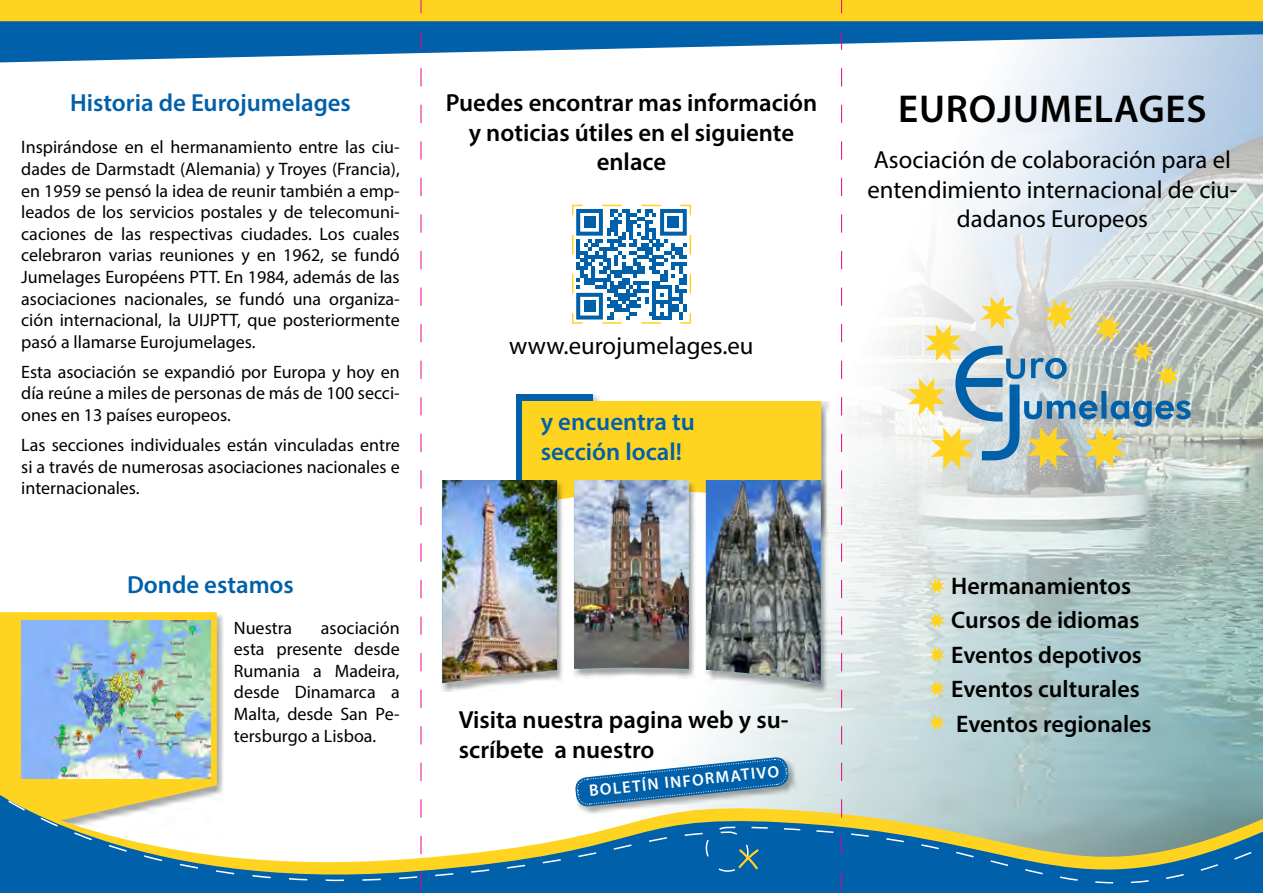
<style>
.page{position:relative;width:1263px;height:893px;background:#fff}
.page>*{position:absolute;margin:0;border:0;box-sizing:border-box;transform-origin:0 0}
.t1{font:600 39px "Myriad Pro";letter-spacing:.02em;color:#000}
.t2{font:600 24.75px/29.7px "Myriad Pro";color:#000;text-align:center}
.t3{font:24.75px/29.7px "Myriad Pro";color:#000;text-align:center}
.t4{font:600 24.75px/29.7px "Myriad Pro";color:#0060a9}
.t5{font:600 24px/34.5px "Myriad Pro";color:#000}
.t6{font:18px/21.6px "Myriad Pro";color:#000;text-align:justify}
.t7{font:600 16.5px "Myriad Pro";color:#fff}
</style>
<div class="page">
<div style="left:0;top:614px;width:224px;height:233px;background:#000;opacity:.35"></div>
<svg style="left:0;top:612px;width:217px;height:171px;background:#f8d32e"></svg>
<div style="left:0;top:0;width:1263px;height:29px;background:#ffd420"></div>
<svg style="left:0;top:21px;width:434px;height:41px;background:#1d71b1"></svg>
<div style="left:6px;top:880px;width:385px;height:10px;background:#0060a9"></div>
<svg style="left:0;top:784px;width:434px;height:96px"></svg>
<img style="left:21px;top:621px;width:189px;height:157px">
<svg style="left:421px;top:0;width:1px;height:893px"></svg>
<img style="left:434px;top:0;width:829px;height:893px">
<h2 class="t4" style="left:70px;top:87px;width:282px">Historia de Eurojumelages</h2>
<p class="t6" style="left:21px;top:136px;width:380px">Inspirándose en el hermanamiento entre las ciu&shy;dades de Darmstadt (Alemania) y Troyes (Francia), en 1959 se pensó la idea de reunir también a emp&shy;leados de los servicios postales y de telecomuni&shy;caciones de las respectivas ciudades. Los cuales celebraron varias reuniones y en 1962, se fundó Jumelages Européens PTT. En 1984, además de las asociaciones nacionales, se fundó una organiza&shy;ción internacional, la UIJPTT, que posteriormente pasó a llamarse Eurojumelages.</p>
<p class="t6" style="left:21px;top:361px;width:380px">Esta asociación se expandió por Europa y hoy en día reúne a miles de personas de más de 100 secci&shy;ones en 13 países europeos.</p>
<p class="t6" style="left:21px;top:434px;width:380px">Las secciones individuales están vinculadas entre si a través de numerosas asociaciones nacionales e internacionales.</p>
<h2 class="t4" style="left:127px;top:569px;width:168px">Donde estamos</h2>
<p class="t6" style="left:234px;top:617px;width:167px;text-indent:87px">asociación esta presente desde Rumania a Madeira, desde Dinamarca a Malta, desde San Pe&shy;tersburgo a Lisboa.</p>
<p class="t6" style="left:234px;top:617px;width:60px">Nuestra</p>
<h2 class="t2" style="left:446px;top:87px;width:373px">Puedes encontrar mas información y noticias útiles en el siguiente enlace</h2>
<h2 class="t3" style="left:509px;top:330px;width:246px">www.eurojumelages.eu</h2>
<h2 class="t4" style="left:541px;top:406px;width:156px">y encuentra tu sección local!</h2>
<h2 class="t2" style="left:459px;top:704px;width:331px;text-align:left">Visita nuestra pagina web y su&shy;scríbete a nuestro</h2>
<p class="t7" style="left:588px;top:780px;width:193px;rotate:-6deg">boletín informativo</p>
<h1 class="t1" style="left:898px;top:84px;width:310px">Eurojumelages</h1>
<h2 class="t3" style="left:867px;top:144px;width:371px">Asociación de colaboración para el entendimiento internacional de ciu&shy;dadanos Europeos</h2>
<h3 class="t5" style="left:951px;top:568px;width:202px">Hermanamientos<br>Cursos de idiomas<br>Eventos depotivos<br>Eventos culturales<br>Eventos regionales</h3>
</div>
